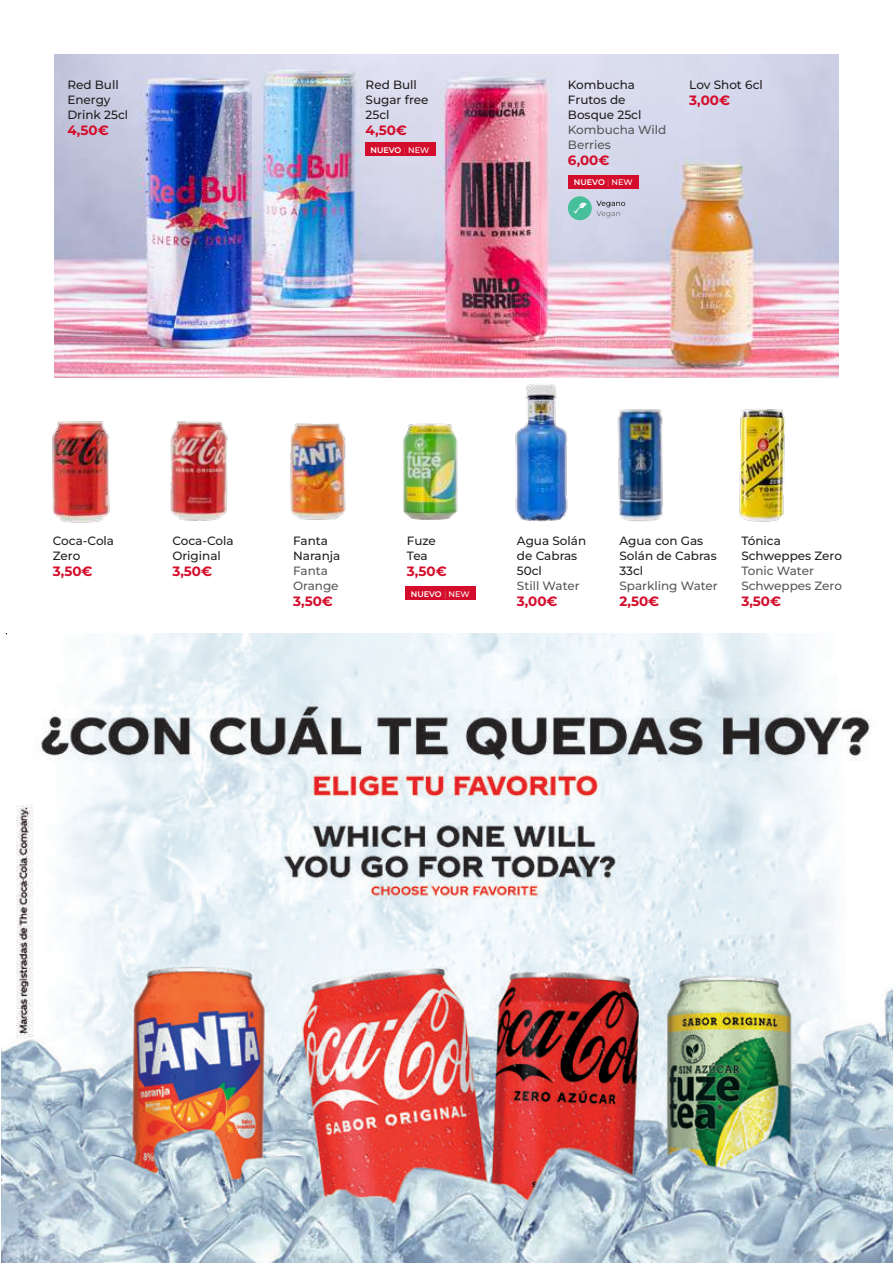
<style>
.page{position:relative;width:893px;height:1263px;background:#fff}
.page>*{position:absolute;margin:0;border:0;box-sizing:border-box;transform-origin:0 0}
.t1{font:700 13.5px "Montserrat";color:#d30d2b}
.t2{font:500 12px/15px "Montserrat";color:#231f20}
.t3{font:500 12px/15px "Montserrat";color:#57585a}
.t4{font:600 8.1px "Montserrat";letter-spacing:-.005em;color:#fff}
.s1{font-weight:100}
.s2{font-weight:500}
</style>
<div class="page">
<img style="left:1px;top:633px;width:892px;height:630px">
<img style="left:290px;top:423px;width:56px;height:97px">
<img style="left:617px;top:409px;width:46px;height:113px">
<img style="left:511px;top:377px;width:59px;height:145px">
<img style="left:170px;top:421px;width:58px;height:100px">
<img style="left:52px;top:421px;width:58px;height:102px">
<img style="left:739px;top:409px;width:46px;height:113px">
<img style="left:54px;top:55px;width:785px;height:322px">
<img style="left:403px;top:423px;width:55px;height:97px">
<div style="left:365px;top:142px;width:70px;height:14px;background:#d30d2b"></div>
<div style="left:406px;top:586px;width:70px;height:14px;background:#d30d2b"></div>
<div style="left:569px;top:175px;width:70px;height:13px;background:#d30d2b"></div>
<div style="left:568px;top:196px;width:24px;height:24px;background:#48bf9b;border-radius:50%"></div>
<svg style="left:573px;top:203px;width:14px;height:11px"></svg>
<svg style="left:596px;top:201px;width:29px;height:17px"></svg>
<p class="t2" style="left:67px;top:77px;width:62px">Red Bull<br>Energy<br>Drink 25cl</p>
<p class="t1" style="left:67px;top:121px;width:43px">4,50€</p>
<p class="t2" style="left:366px;top:77px;width:64px">Red Bull<br>Sugar free<br>25cl</p>
<p class="t1" style="left:366px;top:121px;width:43px">4,50€</p>
<p class="t4" style="left:371px;top:144px;width:60px">NUEVO <span class="s1">|</span> <span class="s2">NEW</span></p>
<p class="t2" style="left:568px;top:77px;width:75px">Kombucha<br>Frutos de<br>Bosque 25cl</p>
<p class="t3" style="left:568px;top:122px;width:100px">Kombucha Wild<br>Berries</p>
<p class="t1" style="left:568px;top:151px;width:43px">6,00€</p>
<p class="t4" style="left:574px;top:176px;width:60px">NUEVO <span class="s1">|</span> <span class="s2">NEW</span></p>
<p class="t2" style="left:689px;top:77px;width:75px">Lov Shot 6cl</p>
<p class="t1" style="left:689px;top:91px;width:42px">3,00€</p>
<p class="t2" style="left:53px;top:533px;width:63px">Coca-Cola<br>Zero</p>
<p class="t1" style="left:53px;top:562px;width:41px">3,50€</p>
<p class="t2" style="left:172px;top:533px;width:63px">Coca-Cola<br>Original</p>
<p class="t1" style="left:172px;top:562px;width:41px">3,50€</p>
<p class="t2" style="left:293px;top:533px;width:49px">Fanta<br>Naranja</p>
<p class="t3" style="left:293px;top:563px;width:47px">Fanta<br>Orange</p>
<p class="t1" style="left:293px;top:592px;width:41px">3,50€</p>
<p class="t2" style="left:407px;top:533px;width:31px">Fuze<br>Tea</p>
<p class="t1" style="left:407px;top:562px;width:41px">3,50€</p>
<p class="t4" style="left:411px;top:588px;width:60px">NUEVO <span class="s1">|</span> <span class="s2">NEW</span></p>
<p class="t2" style="left:517px;top:533px;width:71px">Agua Solán de Cabras<br>50cl</p>
<p class="t3" style="left:517px;top:578px;width:64px">Still Water</p>
<p class="t1" style="left:517px;top:592px;width:42px">3,00€</p>
<p class="t2" style="left:619px;top:533px;width:99px">Agua con Gas<br>Solán de Cabras<br>33cl</p>
<p class="t3" style="left:619px;top:578px;width:100px">Sparkling Water</p>
<p class="t1" style="left:619px;top:592px;width:41px">2,50€</p>
<p class="t2" style="left:741px;top:533px;width:102px">Tónica<br>Schweppes Zero</p>
<p class="t3" style="left:741px;top:563px;width:102px">Tonic Water<br>Schweppes Zero</p>
<p class="t1" style="left:741px;top:592px;width:41px">3,50€</p>
</div>
